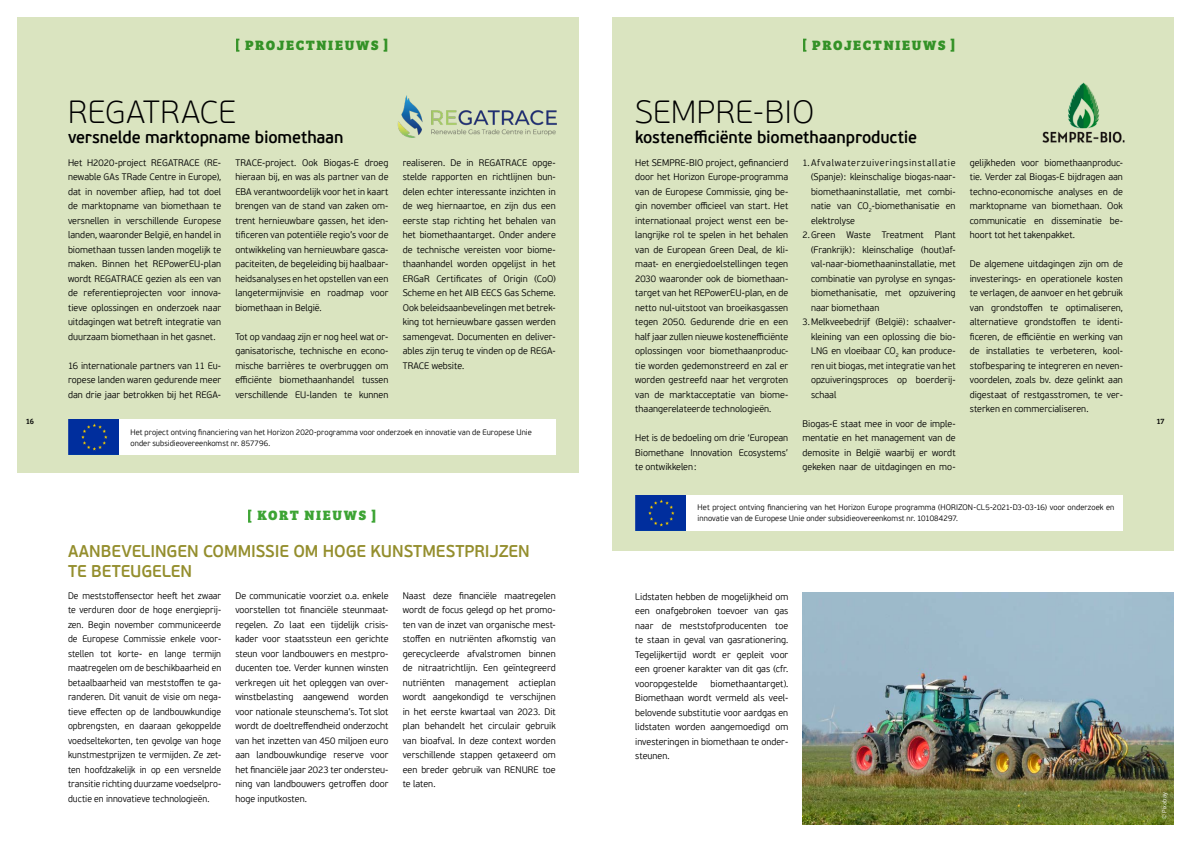
<style>
.page{position:relative;width:1191px;height:842px;background:#fff}
.page>*{position:absolute;margin:0;border:0;box-sizing:border-box;transform-origin:0 0}
.t1{font:100 32px "PF Beau Sans Pro";letter-spacing:.015em;color:#000}
.t2{font:600 17px "PF Beau Sans Pro";letter-spacing:-.01em;color:#000;scale:.95 1}
.t3{font:600 17px/20px "PF Beau Sans Pro";color:#948e2d;scale:.95 1}
.t4{font:14px "Bree Serif Eb";letter-spacing:.11em;color:#3da434}
.t5{font:300 9.5px/14.5px "PF Beau Sans Pro";letter-spacing:.005em;color:#000;text-align:justify;scale:.95 1}
.t6{font:300 9.5px/14.5px "PF Beau Sans Pro";letter-spacing:.005em;color:#000;text-align:justify;scale:.92 1}
.t7{font:300 9.5px "PF Beau Sans Pro";letter-spacing:.08em;color:#000;scale:.95 1}
.t8{font:300 8px/11px "PF Beau Sans Pro";letter-spacing:.01em;color:#000;scale:.95 1}
.t9{font:8px "Bree Serif";color:#000}
.t10{font:300 6px "PF Beau Sans Pro";letter-spacing:.02em;color:#fff;scale:.95 1}
</style>
<div class="page">
<div style="left:17px;top:17px;width:561px;height:455px;background:#dae4c0"></div>
<div style="left:612px;top:17px;width:562px;height:533px;background:#dae4c0"></div>
<img style="left:68px;top:420px;width:51px;height:35px">
<div style="left:119px;top:420px;width:437px;height:35px;background:#fff"></div>
<img style="left:635px;top:496px;width:51px;height:35px">
<div style="left:686px;top:495px;width:437px;height:36px;background:#fff"></div>
<img style="left:397px;top:95px;width:160px;height:43px">
<img style="left:802px;top:592px;width:372px;height:233px">
<img style="left:1042px;top:82px;width:83px;height:61px">
<h3 class="t4" style="left:236px;top:34px;width:154px">[ PROJECTNIEUWS ]</h3>
<h3 class="t4" style="left:803px;top:34px;width:154px">[ PROJECTNIEUWS ]</h3>
<h1 class="t1" style="left:635px;top:94px;width:180px">SEMPRE-BIO</h1>
<h2 class="t2" style="left:635px;top:127px;width:298px">kostenefficiënte biomethaanproductie</h2>
<p class="t5" style="left:635px;top:155px;width:163px">Het SEMPRE-BIO project, gefinancierd door het Horizon Europe-programma van de Europese Commissie, ging be&shy;gin november officieel van start. Het internationaal project wenst een be&shy;langrijke rol te spelen in het behalen van de European Green Deal, de kli&shy;maat- en energiedoelstellingen tegen 2030 waaronder ook de biomethaan&shy;target van het REPowerEU-plan, en de netto nul-uitstoot van broeikasgassen tegen 2050. Gedurende drie en een half jaar zullen nieuwe kostenefficiënte oplossingen voor biomethaanproduc&shy;tie worden gedemonstreerd en zal er worden gestreefd naar het vergroten van de marktacceptatie van biome&shy;thaangerelateerde technologieën.</p>
<p class="t5" style="left:635px;top:431px;width:163px">Het is de bedoeling om drie ‘European Biomethane Innovation Ecosystems’ te ontwikkelen:</p>
<h1 class="t1" style="left:68px;top:94px;width:169px">REGATRACE</h1>
<h2 class="t2" style="left:68px;top:127px;width:291px">versnelde marktopname biomethaan</h2>
<p class="t5" style="left:68px;top:155px;width:163px">Het H2020-project REGATRACE (RE&shy;newable GAs TRade Centre in Europe), dat in november afliep, had tot doel de marktopname van biomethaan te versnellen in verschillende Europese landen, waaronder België, en handel in biomethaan tussen landen mogelijk te maken. Binnen het REPowerEU-plan wordt REGATRACE gezien als een van de referentieprojecten voor innova&shy;tieve oplossingen en onderzoek naar uitdagingen wat betreft integratie van duurzaam biomethaan in het gasnet.</p>
<p class="t5" style="left:68px;top:358px;width:163px">16 internationale partners van 11 Eu&shy;ropese landen waren gedurende meer dan drie jaar betrokken bij het REGA-</p>
<p class="t7" style="left:802px;top:157px;width:163px">1.Afvalwaterzuiveringsinstallatie</p>
<p class="t5" style="left:811px;top:170px;width:154px">(Spanje): kleinschalige biogas-naar-</p>
<p class="t5" style="left:811px;top:184px;width:154px">biomethaaninstallatie, met combi-</p>
<p class="t5" style="left:811px;top:199px;width:154px">natie van CO<sub>2</sub>-biomethanisatie en</p>
<p class="t5" style="left:811px;top:213px;width:48px">elektrolyse</p>
<p class="t5" style="left:802px;top:228px;width:163px">2.Green Waste Treatment Plant</p>
<p class="t5" style="left:811px;top:242px;width:154px">(Frankrijk): kleinschalige (hout)af-</p>
<p class="t5" style="left:811px;top:257px;width:154px">val-naar-biomethaaninstallatie, met</p>
<p class="t5" style="left:811px;top:271px;width:154px">combinatie van pyrolyse en syngas-</p>
<p class="t5" style="left:811px;top:286px;width:154px">biomethanisatie, met opzuivering</p>
<p class="t5" style="left:811px;top:300px;width:74px">naar biomethaan</p>
<p class="t5" style="left:802px;top:315px;width:163px">3.Melkveebedrijf (België): schaalver-</p>
<p class="t5" style="left:811px;top:329px;width:154px">kleining van een oplossing die bio-</p>
<p class="t5" style="left:811px;top:344px;width:154px">LNG en vloeibaar CO<sub>2</sub> kan produce-</p>
<p class="t5" style="left:811px;top:358px;width:154px">ren uit biogas, met integratie van het</p>
<p class="t5" style="left:811px;top:373px;width:154px">opzuiveringsproces op boerderij-</p>
<p class="t5" style="left:811px;top:387px;width:28px">schaal</p>
<p class="t5" style="left:802px;top:416px;width:163px">Biogas-E staat mee in voor de imple&shy;mentatie en het management van de demosite in België waarbij er wordt gekeken naar de uitdagingen en mo-</p>
<p class="t5" style="left:403px;top:155px;width:163px">realiseren. De in REGATRACE opge&shy;stelde rapporten en richtlijnen bun&shy;delen echter interessante inzichten in de weg hiernaartoe, en zijn dus een eerste stap richting het behalen van het biomethaantarget. Onder andere de technische vereisten voor biome&shy;thaanhandel worden opgelijst in het ERGaR Certificates of Origin (CoO)<br>Scheme en het AIB EECS Gas Scheme.<br>Ook beleidsaanbevelingen met betrek&shy;king tot hernieuwbare gassen werden samengevat. Documenten en deliver&shy;ables zijn terug te vinden op de REGA-TRACE website.</p>
<p class="t5" style="left:969px;top:155px;width:163px">gelijkheden voor biomethaanproduc&shy;tie. Verder zal Biogas-E bijdragen aan techno-economische analyses en de marktopname van biomethaan. Ook communicatie en disseminatie be&shy;hoort tot het takenpakket.</p>
<p class="t5" style="left:969px;top:257px;width:163px">De algemene uitdagingen zijn om de investerings- en operationele kosten te verlagen, de aanvoer en het gebruik van grondstoffen te optimaliseren, alternatieve grondstoffen te identi&shy;ficeren, de efficiëntie en werking van de installaties te verbeteren, kool&shy;stofbesparing te integreren en neven&shy;voordelen, zoals bv. deze gelinkt aan digestaat of restgasstromen, te ver&shy;sterken en commercialiseren.</p>
<p class="t5" style="left:235px;top:155px;width:163px">TRACE-project. Ook Biogas-E droeg hieraan bij, en was als partner van de EBA verantwoordelijk voor het in kaart brengen van de stand van zaken om&shy;trent hernieuwbare gassen, het iden&shy;tificeren van potentiële regio’s voor de ontwikkeling van hernieuwbare gasca&shy;paciteiten, de begeleiding bij haalbaar&shy;heidsanalyses en het opstellen van een langetermijnvisie en roadmap voor biomethaan in België.</p>
<p class="t5" style="left:235px;top:329px;width:163px">Tot op vandaag zijn er nog heel wat or&shy;ganisatorische, technische en econo&shy;mische barrières te overbruggen om efficiënte biomethaanhandel tussen verschillende EU-landen te kunnen</p>
<p class="t9" style="left:26px;top:415px;width:9px">16</p>
<p class="t9" style="left:1157px;top:415px;width:9px">17</p>
<p class="t8" style="left:130px;top:426px;width:424px">Het project ontving financiering van het Horizon 2020-programma voor onderzoek en innovatie van de Europese Unie onder subsidieovereenkomst nr. 857796.</p>
<p class="t8" style="left:697px;top:502px;width:440px">Het project ontving financiering van het Horizon Europe programma (HORIZON-CL5-2021-D3-03-16) voor onderzoek en innovatie van de Europese Unie onder subsidieovereenkomst nr. 101084297.</p>
<h3 class="t4" style="left:248px;top:504px;width:130px">[ KORT NIEUWS ]</h3>
<h2 class="t3" style="left:68px;top:542px;width:487px">AANBEVELINGEN COMMISSIE OM HOGE KUNSTMESTPRIJZEN<br>TE BETEUGELEN</h2>
<p class="t6" style="left:68px;top:588px;width:168px">De meststoffensector heeft het zwaar te verduren door de hoge energieprij&shy;zen. Begin november communiceerde de Europese Commissie enkele voor&shy;stellen tot korte- en lange termijn maatregelen om de beschikbaarheid en betaalbaarheid van meststoffen te ga&shy;randeren. Dit vanuit de visie om nega&shy;tieve effecten op de landbouwkundige opbrengsten, en daaraan gekoppelde voedseltekorten, ten gevolge van hoge kunstmestprijzen te vermijden. Ze zet&shy;ten hoofdzakelijk in op een versnelde transitie richting duurzame voedselpro&shy;ductie en innovatieve technologieën.</p>
<p class="t5" style="left:235px;top:588px;width:163px">De communicatie voorziet o.a. enkele voorstellen tot financiële steunmaat&shy;regelen. Zo laat een tijdelijk crisis&shy;kader voor staatssteun een gerichte steun voor landbouwers en mestpro&shy;ducenten toe. Verder kunnen winsten verkregen uit het opleggen van over&shy;winstbelasting aangewend worden voor nationale steunschema’s. Tot slot wordt de doeltreffendheid onderzocht van het inzetten van 450 miljoen euro aan landbouwkundige reserve voor het financiële jaar 2023 ter ondersteu&shy;ning van landbouwers getroffen door hoge inputkosten.</p>
<p class="t5" style="left:403px;top:588px;width:163px">Naast deze financiële maatregelen wordt de focus gelegd op het promo&shy;ten van de inzet van organische mest&shy;stoffen en nutriënten afkomstig van gerecycleerde afvalstromen binnen de nitraatrichtlijn. Een geïntegreerd nutriënten management actieplan wordt aangekondigd te verschijnen in het eerste kwartaal van 2023. Dit plan behandelt het circulair gebruik van bioafval. In deze context worden verschillende stappen getaxeerd om een breder gebruik van RENURE toe te laten.</p>
<p class="t5" style="left:635px;top:589px;width:163px">Lidstaten hebben de mogelijkheid om een onafgebroken toevoer van gas naar de meststofproducenten toe te staan in geval van gasrationering.<br>Tegelijkertijd wordt er gepleit voor een groener karakter van dit gas (cfr. vooropgestelde</p>
<p class="t5" style="left:635px;top:676px;width:163px;text-indent:75px">biomethaantarget).<br>Biomethaan wordt vermeld als veel&shy;belovende substitutie voor aardgas en lidstaten worden aangemoedigd om investeringen in biomethaan te onder&shy;steunen.</p>
<p class="t10" style="left:1161px;top:819px;width:29px;rotate:-90deg">© Pixabay</p>
</div>
